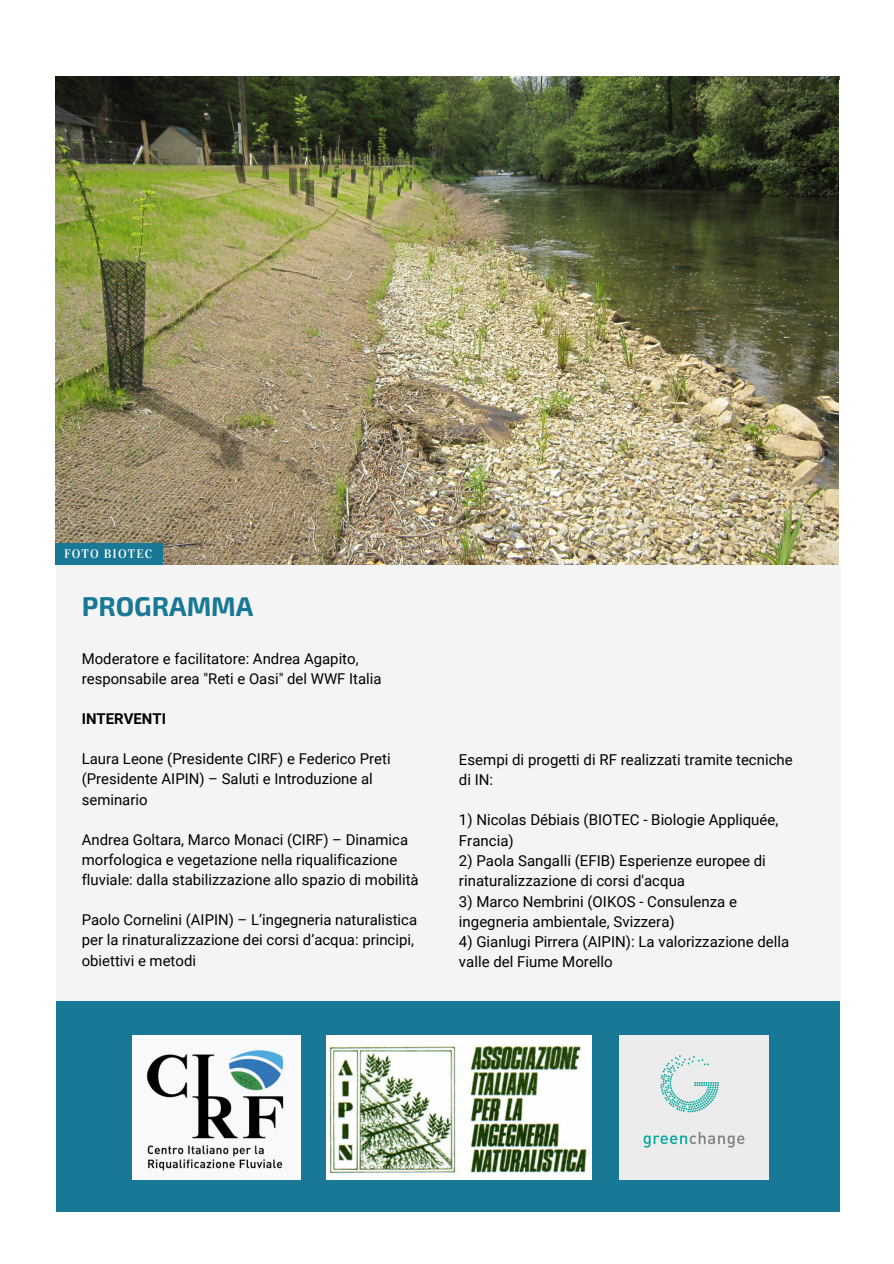
<style>
.page{position:relative;width:894px;height:1264px;background:#fff}
.page>*{position:absolute;margin:0;border:0;box-sizing:border-box;transform-origin:0 0}
.t1{font:700 27px "Exo 2";color:#187895}
.t2{font:15px/20.2px "Roboto";color:#000}
.t3{font:14.85px/20.1px "Roboto";color:#000}
.t4{font:700 14.85px "Roboto";color:#000}
.t5{font:12.3px "Vidaloka";letter-spacing:.09em;color:#fff}
</style>
<div class="page">
<div style="left:56px;top:999px;width:783px;height:212px;background:#187895"></div>
<img style="left:327px;top:1035px;width:264px;height:144px">
<img style="left:619px;top:1035px;width:149px;height:144px">
<img style="left:132px;top:1035px;width:168px;height:144px">
<div style="left:56px;top:564px;width:784px;height:436px;background:#f4f4f4"></div>
<img style="left:55px;top:76px;width:783px;height:488px">
<div style="left:56px;top:543px;width:107px;height:21px;background:#187895"></div>
<p class="t5" style="left:64px;top:546px;width:90px">FOTO BIOTEC</p>
<h1 class="t1" style="left:82px;top:588px;width:173px">PROGRAMMA</h1>
<p class="t3" style="left:82px;top:648px;width:301px">Moderatore e facilitatore: Andrea Agapito, responsabile area "Reti e Oasi" del WWF Italia</p>
<p class="t4" style="left:82px;top:710px;width:86px">INTERVENTI</p>
<p class="t3" style="left:82px;top:749px;width:310px">Laura Leone (Presidente CIRF) e Federico Preti (Presidente AIPIN) – Saluti e Introduzione al seminario</p>
<p class="t3" style="left:82px;top:829px;width:338px">Andrea Goltara, Marco Monaci (CIRF) – Dinamica morfologica e vegetazione nella riqualificazione fluviale: dalla stabilizzazione allo spazio di mobilità</p>
<p class="t3" style="left:82px;top:910px;width:337px">Paolo Cornelini (AIPIN) – L’ingegneria naturalistica per la rinaturalizzazione dei corsi d’acqua: principi, obiettivi e metodi</p>
<p class="t2" style="left:459px;top:749px;width:335px">Esempi di progetti di RF realizzati tramite tecniche di IN:</p>
<p class="t2" style="left:459px;top:810px;width:321px">1) Nicolas Débiais (BIOTEC - Biologie Appliquée,<br>Francia)</p>
<p class="t2" style="left:459px;top:850px;width:308px">2) Paola Sangalli (EFIB) Esperienze europee di rinaturalizzazione di corsi d'acqua</p>
<p class="t2" style="left:459px;top:891px;width:279px">3) Marco Nembrini (OIKOS - Consulenza e ingegneria ambientale, Svizzera)</p>
<p class="t2" style="left:459px;top:931px;width:332px">4) Gianlugi Pirrera (AIPIN): La valorizzazione della valle del Fiume Morello</p>
</div>
